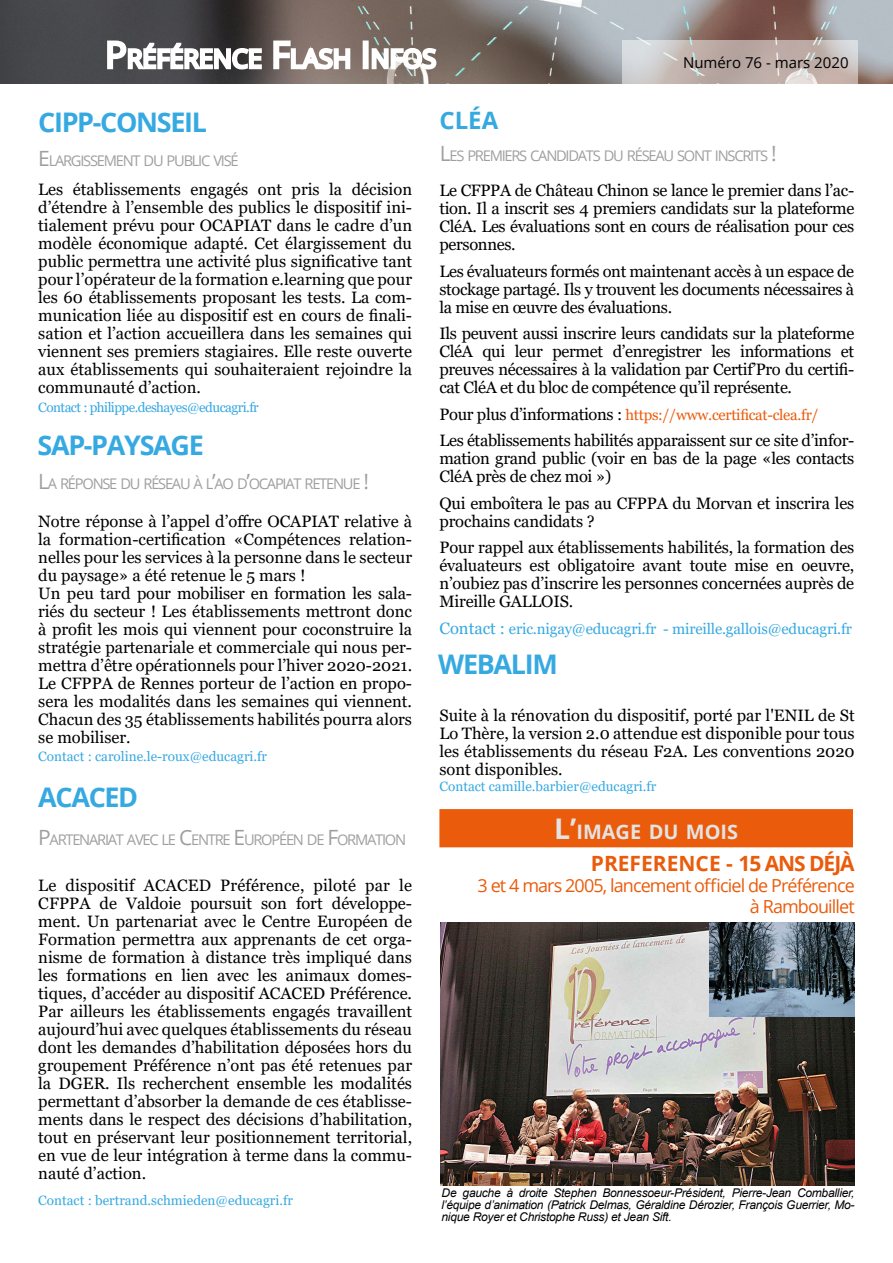
<style>
.page{position:relative;width:893px;height:1263px;background:#fff}
.page>*{position:absolute;margin:0;border:0;box-sizing:border-box;transform-origin:0 0}
.t1{font:700 27px "Open Sans";letter-spacing:-.05em;color:#36a9e1}
.t2{font:25.2px "Open Sans";color:#fff}
.t3{font:700 24px "Open Sans";color:#36a9e1}
.t4{font:700 21px "Open Sans";letter-spacing:-.05em;color:#ea5b0b}
.t5{font:700 21px "Open Sans";color:#ea5b0b}
.t6{font:700 19.95px "Open Sans";color:#e3e3e3}
.t7{font:18px/21px "Open Sans";letter-spacing:-.05em;color:#ea5b0b;text-align:right}
.t8{font:16.5px/18px "Georgia";color:#000;text-align:justify}
.t9{font:15px "Georgia";letter-spacing:-.01em;color:#36a9e1}
.t10{font:15px "Georgia";letter-spacing:-.02em;color:#ea5b0b}
.t11{font:15px "Open Sans";color:#000}
.t12{font:14.7px "Open Sans";letter-spacing:-.085em;color:#9f9f9f}
.t13{font:13.5px "Georgia";color:#36a9e1}
.t14{font:13.5px "Georgia";letter-spacing:-.04em;color:#36a9e1}
.t15{font:italic 12px/12px "Arial";letter-spacing:-.02em;color:#000;text-align:justify}
.s1{font-size:36px}
.s2{font-size:21px}
.s3{font-size:16.5px;color:#000}
.s4{font-size:16.5px}
.s5{font-size:28.5px}
.s6{font-style:inherit}
</style>
<div class="page">
<img style="left:0;top:0;width:893px;height:83px">
<svg style="left:622px;top:40px;width:235px;height:43px;background:#c4b9b5"></svg>
<div style="left:440px;top:810px;width:412px;height:37px;background:#ea5b0b"></div>
<div style="left:439px;top:809px;width:414px;height:38px;border:2px solid #ea5b0b"></div>
<img style="left:441px;top:923px;width:414px;height:262px">
<img style="left:709px;top:923px;width:146px;height:93px">
<h2 class="t2" style="left:105px;top:41px;width:333px"><span class="s1">P</span>RÉFÉRENCE <span class="s1">F</span>LASH <span class="s1">I</span>NFOS</h2>
<h1 class="t1" style="left:38px;top:103px;width:170px">CIPP-CONSEIL</h1>
<h3 class="t3" style="left:439px;top:104px;width:60px">CLÉA</h3>
<p class="t11" style="left:683px;top:52px;width:167px">Numéro 76 - mars 2020</p>
<p class="t12" style="left:38px;top:151px;width:202px"><span class="s2">E</span> LARGISSEMENT DU PUBLIC VISÉ</p>
<p class="t8" style="left:38px;top:181px;width:375px">Les établissements engagés ont pris la décision d’étendre à l’ensemble des publics le dispositif ini&shy;tialement prévu pour OCAPIAT dans le cadre d’un modèle économique adapté. Cet élargissement du public permettra une activité plus significative tant pour l’opérateur de la formation e.learning que pour les 60 établissements proposant les tests. La com&shy;munication liée au dispositif est en cours de finali&shy;sation et l’action accueillera dans les semaines qui viennent ses premiers stagiaires. Elle reste ouverte aux établissements qui souhaiteraient rejoindre la communauté d’action.</p>
<p class="t14" style="left:38px;top:399px;width:222px">Contact : philippe.deshayes@educagri.fr</p>
<h1 class="t1" style="left:38px;top:427px;width:168px">SAP-PAYSAGE</h1>
<p class="t12" style="left:38px;top:474px;width:332px"><span class="s2">L</span>A RÉPONSE DU RÉSEAU À L<span class="s2">’</span>AO D<span class="s2">’</span>OCAPIAT RETENUE <span class="s2">!</span></p>
<p class="t8" style="left:38px;top:512px;width:375px;text-align:left">Notre réponse à l’appel d’offre OCAPIAT relative à la formation-certification «Compétences relation&shy;nelles pour les services à la personne dans le secteur du paysage» a été retenue le 5 mars !<br>Un peu tard pour mobiliser en formation les sala&shy;riés du secteur ! Les établissements mettront donc à profit les mois qui viennent pour coconstruire la stratégie partenariale et commerciale qui nous per&shy;mettra d’être opérationnels pour l’hiver 2020-2021.<br>Le CFPPA de Rennes porteur de l’action en propo&shy;sera les modalités dans les semaines qui viennent.<br>Chacun des 35 établissements habilités pourra alors se mobiliser.</p>
<p class="t13" style="left:38px;top:748px;width:230px">Contact : caroline.le-roux@educagri.fr</p>
<h1 class="t1" style="left:38px;top:778px;width:102px">ACACED</h1>
<p class="t12" style="left:38px;top:829px;width:369px"><span class="s2">P</span>ARTENARIAT AVEC LE <span class="s2">C</span>ENTRE <span class="s2">E</span> UROPÉEN DE <span class="s2">F</span>ORMATION</p>
<p class="t8" style="left:38px;top:877px;width:375px">Le dispositif ACACED Préférence, piloté par le CFPPA de Valdoie poursuit son fort développe&shy;ment. Un partenariat avec le Centre Européen de Formation permettra aux apprenants de cet orga&shy;nisme de formation à distance très impliqué dans les formations en lien avec les animaux domes&shy;tiques, d’accéder au dispositif ACACED Préférence.<br>Par ailleurs les établissements engagés travaillent aujourd’hui avec quelques établissements du réseau dont les demandes d’habilitation déposées hors du groupement Préférence n’ont pas été retenues par la DGER. Ils recherchent ensemble les modalités permettant d’absorber la demande de ces établisse&shy;ments dans le respect des décisions d’habilitation, tout en préservant leur positionnement territorial, en vue de leur intégration à terme dans la commu&shy;nauté d’action.</p>
<p class="t13" style="left:38px;top:1192px;width:256px">Contact : bertrand.schmieden@educagri.fr</p>
<p class="t12" style="left:440px;top:145px;width:338px"><span class="s2">L</span>ES PREMIERS CANDIDATS DU RÉSEAU SONT INSCRITS <span class="s2">!</span></p>
<p class="t8" style="left:439px;top:182px;width:416px">Le CFPPA de Château Chinon se lance le premier dans l’ac&shy;tion. Il a inscrit ses 4 premiers candidats sur la plateforme CléA. Les évaluations sont en cours de réalisation pour ces personnes.</p>
<p class="t8" style="left:439px;top:262px;width:416px">Les évaluateurs formés ont maintenant accès à un espace de stockage partagé. Ils y trouvent les documents nécessaires à la mise en œuvre des évaluations.</p>
<p class="t8" style="left:439px;top:325px;width:416px">Ils peuvent aussi inscrire leurs candidats sur la plateforme CléA qui leur permet d’enregistrer les informations et preuves nécessaires à la validation par Certif’Pro du certifi&shy;cat CléA et du bloc de compétence qu’il représente.</p>
<p class="t10" style="left:439px;top:406px;width:381px"><span class="s3">Pour plus d’informations :</span> https://www.certificat-clea.fr/</p>
<p class="t8" style="left:439px;top:432px;width:416px">Les établissements habilités apparaissent sur ce site d’infor&shy;mation grand public (voir en bas de la page «les contacts CléA près de chez moi »)</p>
<p class="t8" style="left:439px;top:494px;width:416px">Qui emboîtera le pas au CFPPA du Morvan et inscrira les prochains candidats ?</p>
<p class="t8" style="left:439px;top:539px;width:416px">Pour rappel aux établissements habilités, la formation des évaluateurs est obligatoire avant toute mise en oeuvre, n’oubiez pas d’inscrire les personnes concernées auprès de Mireille GALLOIS.</p>
<p class="t9" style="left:439px;top:620px;width:414px"><span class="s4">Contact :</span> eric.nigay@educagri.fr - mireille.gallois@educagri.fr</p>
<h1 class="t1" style="left:438px;top:645px;width:121px">WEBALIM</h1>
<p class="t8" style="left:439px;top:707px;width:417px">Suite à la rénovation du dispositif, porté par l'ENIL de St Lo Thère, la version 2.0 attendue est disponible pour tous les établissements du réseau F2A. Les conventions 2020 sont disponibles.</p>
<p class="t13" style="left:439px;top:779px;width:218px">Contact camille.barbier@educagri.fr</p>
<p class="t6" style="left:554px;top:818px;width:186px"><span class="s5">L’</span>IMAGE DU MOIS</p>
<p class="t5" style="left:591px;top:848px;width:27px">PREFEREN</p>
<p class="t4" style="left:696px;top:848px;width:161px"><span class="s6">CE -</span> 15 ANS DÉJÀ</p>
<p class="t7" style="left:478px;top:874px;width:379px">3 et 4 mars 2005, lancement officiel de Préférence à Rambouillet</p>
<p class="t15" style="left:441px;top:1187px;width:415px">De gauche à droite Stephen Bonnessoeur-Président, Pierre-Jean Comballier, l’équipe d’animation (Patrick Delmas, Géraldine Dérozier, François Guerrier, Mo&shy;nique Royer et Christophe Russ) et Jean Sift.</p>
</div>
